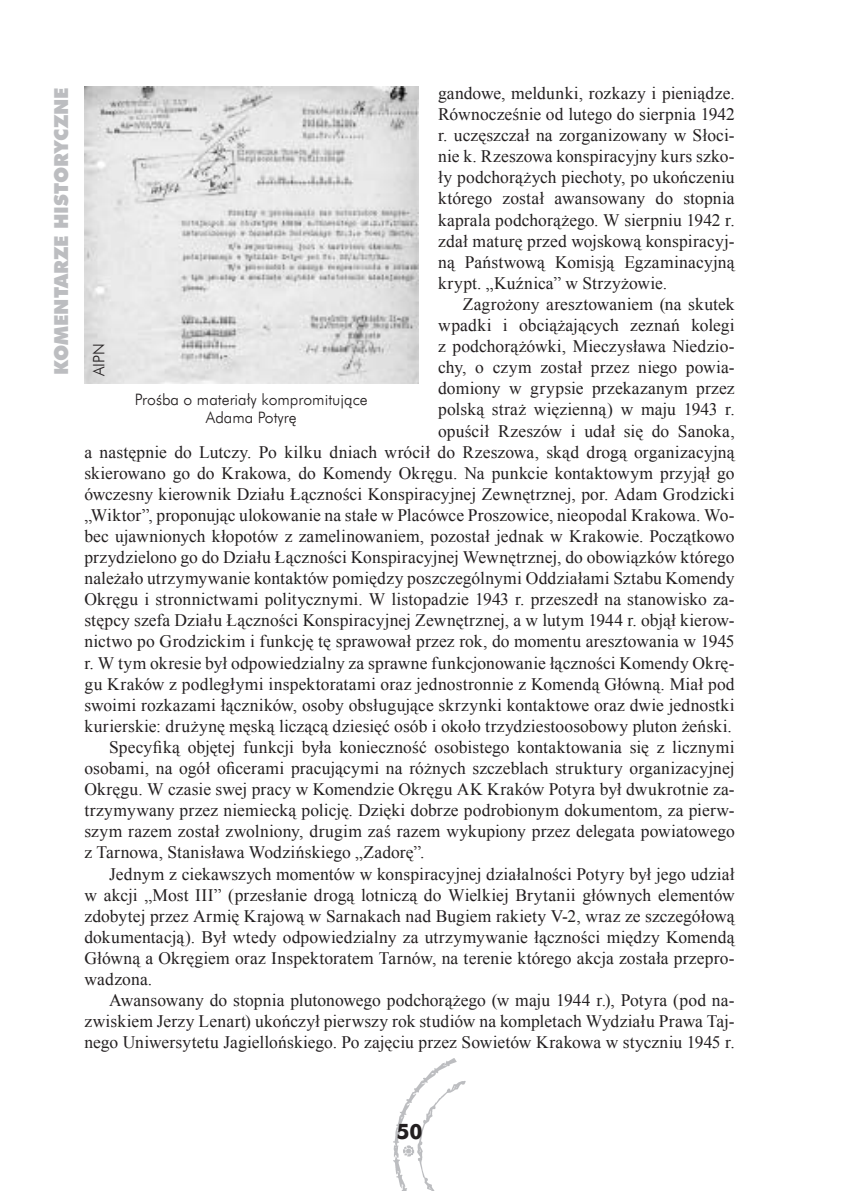
<style>
.page{position:relative;width:844px;height:1191px;background:#fff}
.page>*{position:absolute;margin:0;border:0;box-sizing:border-box;transform-origin:0 0}
.t1{font:700 21px "Futura EU";color:#231f20}
.t2{font:19.25px "Futura X Blk EU";color:#bcbdc0}
.t3{font:17.5px/21.2px "Times New Roman";letter-spacing:.005em;color:#231f20;text-align:justify}
.t4{font:15.75px/18.4px "Futura Lt EU";color:#231f20;text-align:center}
</style>
<div class="page">
<img style="left:393px;top:1058px;width:72px;height:133px">
<img style="left:85px;top:87px;width:333px;height:296px">
<p class="t2" style="left:49px;top:375px;width:287px;rotate:-90deg">komentarze historyczne</p>
<p class="t3" style="left:438px;top:82px;width:298px">gandowe, meldunki, rozkazy i pieniądze.<br>Równocześnie od lutego do sierpnia 1942 r. uczęszczał na zorganizowany w Słoci&shy;nie k. Rzeszowa konspiracyjny kurs szko&shy;ły podchorążych piechoty, po ukończeniu którego został awansowany do stopnia kaprala podchorążego. W sierpniu 1942 r. zdał maturę przed wojskową konspiracyj&shy;ną Państwową Komisją Egzaminacyjną krypt. „Kuźnica” w Strzyżowie.</p>
<p class="t3" style="left:463px;top:293px;width:273px">Zagrożony aresztowaniem (na skutek</p>
<p class="t3" style="left:438px;top:314px;width:298px">wpadki i obciążających zeznań kolegi</p>
<p class="t3" style="left:438px;top:335px;width:298px">z podchorążówki, Mieczysława Niedzio-</p>
<p class="t3" style="left:438px;top:356px;width:298px">chy, o czym został przez niego powia-</p>
<p class="t3" style="left:438px;top:377px;width:298px">domiony w grypsie przekazanym przez</p>
<p class="t3" style="left:438px;top:399px;width:298px">polską straż więzienną) w maju 1943 r.</p>
<p class="t3" style="left:438px;top:420px;width:298px">opuścił Rzeszów i udał się do Sanoka,</p>
<p class="t3" style="left:84px;top:441px;width:651px">a następnie do Lutczy. Po kilku dniach wrócił do Rzeszowa, skąd drogą organizacyjną</p>
<p class="t3" style="left:84px;top:462px;width:651px">skierowano go do Krakowa, do Komendy Okręgu. Na punkcie kontaktowym przyjął go</p>
<p class="t3" style="left:84px;top:483px;width:651px">ówczesny kierownik Działu Łączności Konspiracyjnej Zewnętrznej, por. Adam Grodzicki</p>
<p class="t3" style="left:84px;top:504px;width:651px">„Wiktor”, proponując ulokowanie na stałe w Placówce Proszowice, nieopodal Krakowa. Wo-</p>
<p class="t3" style="left:84px;top:525px;width:651px">bec ujawnionych kłopotów z zamelinowaniem, pozostał jednak w Krakowie. Początkowo</p>
<p class="t3" style="left:84px;top:546px;width:651px">przydzielono go do Działu Łączności Konspiracyjnej Wewnętrznej, do obowiązków którego</p>
<p class="t3" style="left:84px;top:567px;width:651px">należało utrzymywanie kontaktów pomiędzy poszczególnymi Oddziałami Sztabu Komendy</p>
<p class="t3" style="left:84px;top:588px;width:651px">Okręgu i stronnictwami politycznymi. W listopadzie 1943 r. przeszedł na stanowisko za-</p>
<p class="t3" style="left:84px;top:609px;width:651px">stępcy szefa Działu Łączności Konspiracyjnej Zewnętrznej, a w lutym 1944 r. objął kierow-</p>
<p class="t3" style="left:84px;top:631px;width:651px">nictwo po Grodzickim i funkcję tę sprawował przez rok, do momentu aresztowania w 1945</p>
<p class="t3" style="left:84px;top:652px;width:651px">r. W tym okresie był odpowiedzialny za sprawne funkcjonowanie łączności Komendy Okrę-</p>
<p class="t3" style="left:84px;top:673px;width:651px">gu Kraków z podległymi inspektoratami oraz jednostronnie z Komendą Główną. Miał pod</p>
<p class="t3" style="left:84px;top:694px;width:651px">swoimi rozkazami łączników, osoby obsługujące skrzynki kontaktowe oraz dwie jednostki</p>
<p class="t3" style="left:84px;top:715px;width:648px">kurierskie: drużynę męską liczącą dziesięć osób i około trzydziestoosobowy pluton żeński.</p>
<p class="t3" style="left:109px;top:736px;width:627px">Specyfiką objętej funkcji była konieczność osobistego kontaktowania się z licznymi</p>
<p class="t3" style="left:84px;top:757px;width:651px">osobami, na ogół oficerami pracującymi na różnych szczeblach struktury organizacyjnej</p>
<p class="t3" style="left:84px;top:778px;width:651px">Okręgu. W czasie swej pracy w Komendzie Okręgu AK Kraków Potyra był dwukrotnie za-</p>
<p class="t3" style="left:84px;top:799px;width:651px">trzymywany przez niemiecką policję. Dzięki dobrze podrobionym dokumentom, za pierw-</p>
<p class="t3" style="left:84px;top:820px;width:651px">szym razem został zwolniony, drugim zaś razem wykupiony przez delegata powiatowego</p>
<p class="t3" style="left:84px;top:841px;width:341px">z Tarnowa, Stanisława Wodzińskiego „Zadorę”.</p>
<p class="t3" style="left:109px;top:862px;width:626px">Jednym z ciekawszych momentów w konspiracyjnej działalności Potyry był jego udział</p>
<p class="t3" style="left:84px;top:884px;width:651px">w akcji „Most III” (przesłanie drogą lotniczą do Wielkiej Brytanii głównych elementów</p>
<p class="t3" style="left:84px;top:905px;width:651px">zdobytej przez Armię Krajową w Sarnakach nad Bugiem rakiety V-2, wraz ze szczegółową</p>
<p class="t3" style="left:84px;top:926px;width:651px">dokumentacją). Był wtedy odpowiedzialny za utrzymywanie łączności między Komendą</p>
<p class="t3" style="left:84px;top:947px;width:651px">Główną a Okręgiem oraz Inspektoratem Tarnów, na terenie którego akcja została przepro-</p>
<p class="t3" style="left:84px;top:968px;width:69px">wadzona.</p>
<p class="t3" style="left:109px;top:989px;width:627px">Awansowany do stopnia plutonowego podchorążego (w maju 1944 r.), Potyra (pod na-</p>
<p class="t3" style="left:84px;top:1010px;width:651px">zwiskiem Jerzy Lenart) ukończył pierwszy rok studiów na kompletach Wydziału Prawa Taj-</p>
<p class="t3" style="left:84px;top:1031px;width:651px">nego Uniwersytetu Jagiellońskiego. Po zajęciu przez Sowietów Krakowa w styczniu 1945 r.</p>
<p class="t4" style="left:90px;top:376px;width:34px;rotate:-90deg">AIPN</p>
<p class="t4" style="left:135px;top:390px;width:234px">Prośba o materiały kompromitujące<br>Adama Potyrę</p>
<p class="t1" style="left:396px;top:1118px;width:28px">50</p>
</div>
